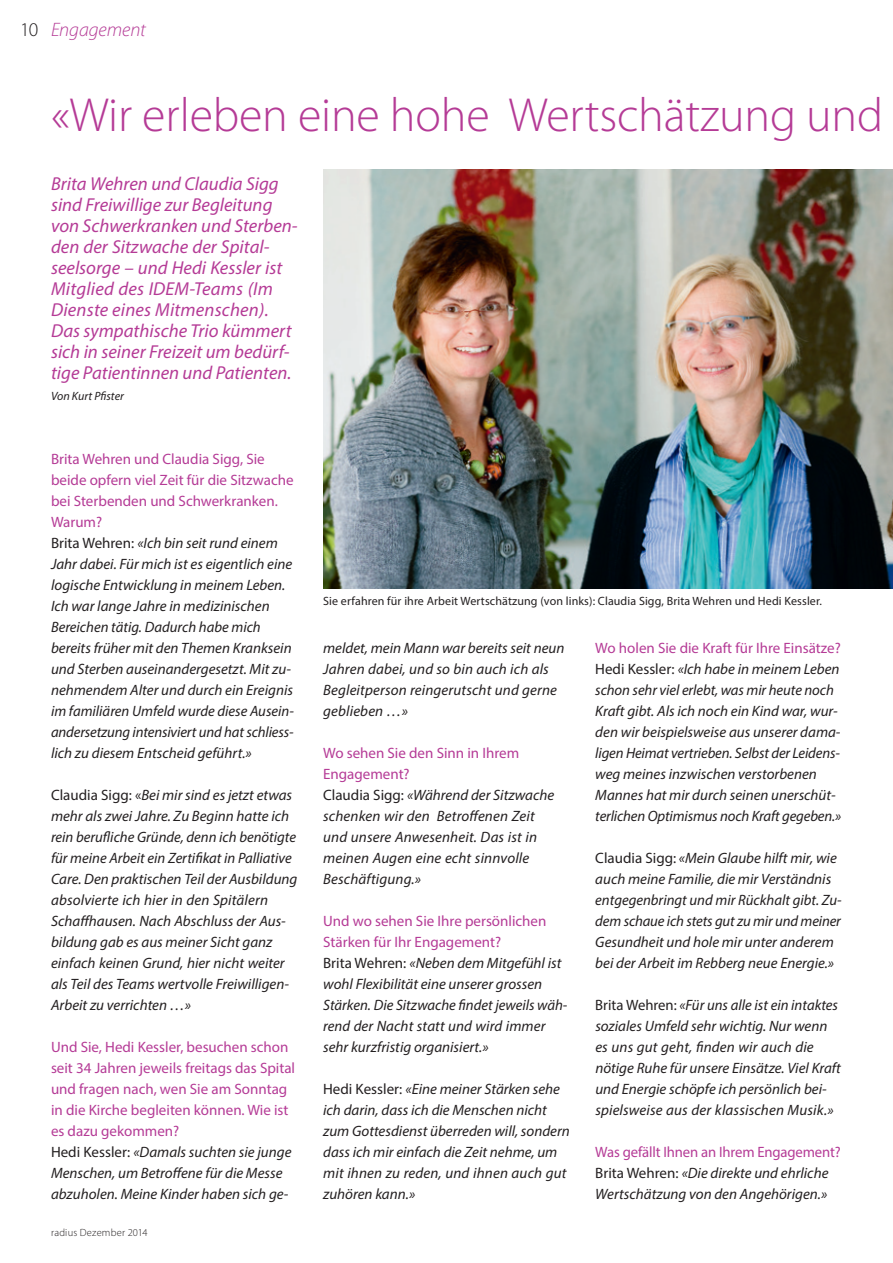
<style>
.page{position:relative;width:893px;height:1263px;background:#fff}
.page>*{position:absolute;margin:0;border:0;box-sizing:border-box;transform-origin:0 0}
.t1{font:300 48px "Myriad Pro";letter-spacing:-.005em;color:#b53b96}
.t2{font:italic 300 19.5px "Myriad Pro";letter-spacing:-.005em;color:#b53b96}
.t3{font:italic 18.75px/21px "Myriad Pro";color:#b53b96}
.t4{font:italic 15px/21px "Myriad Pro";color:#231f20}
.t5{font:15px/21px "Myriad Pro";color:#b53b96}
.t6{font:12px "Myriad Pro";letter-spacing:.01em;color:#231f20}
.t7{font:italic 12px "Myriad Pro";color:#231f20}
.t8{font:300 10.5px "Myriad Pro";letter-spacing:.02em;color:#231f20}
.s1{font-style:normal;color:#231f20}
.s2{font-style:normal;color:#b53b96}
.s3{font-style:normal}
.s4{color:#231f20}
.s5{font-style:italic;color:#231f20}
</style>
<div class="page">
<img style="left:323px;top:170px;width:570px;height:418px">
<h2 class="t2" style="left:20px;top:18px;width:127px"><span class="s1">10</span> Engagement</h2>
<h1 class="t1" style="left:51px;top:86px;width:834px">«Wir erleben eine hohe Wertschätzung und</h1>
<p class="t3" style="left:51px;top:173px;width:248px">Brita Wehren und Claudia Sigg sind Freiwillige zur Begleitung von Schwerkranken und Sterben&shy;den der Sitzwache der Spital&shy;seelsorge – und Hedi Kessler ist<br>Mitglied des IDEM-Teams (Im<br>Dienste eines Mitmenschen).<br>Das sympathische Trio kümmert sich in seiner Freizeit um bedürf&shy;tige Patientinnen und Patienten.</p>
<p class="t7" style="left:51px;top:389px;width:74px">Von Kurt Pfister</p>
<p class="t4" style="left:51px;top:448px;width:244px"><span class="s2">Brita Wehren und Claudia Sigg, Sie beide opfern viel Zeit für die Sitzwache bei Sterbenden und Schwerkranken.<br>Warum?<br></span><span class="s3">Brita Wehren:</span> «Ich bin seit rund einem Jahr dabei. Für mich ist es eigentlich eine logische Entwicklung in meinem Leben.<br>Ich war lange Jahre in medizinischen Bereichen tätig. Dadurch habe mich bereits früher mit den Themen Kranksein und Sterben auseinandergesetzt. Mit zu&shy;nehmendem Alter und durch ein Ereignis im familiären Umfeld wurde diese Ausein&shy;andersetzung intensiviert und hat schliess&shy;lich zu diesem Entscheid geführt.»</p>
<p class="t4" style="left:51px;top:784px;width:248px"><span class="s3">Claudia Sigg: «</span>Bei mir sind es jetzt etwas mehr als zwei Jahre. Zu Beginn hatte ich rein berufliche Gründe, denn ich benötigte für meine Arbeit ein Zertifikat in Palliative Care. Den praktischen Teil der Ausbildung absolvierte ich hier in den Spitälern Schaffhausen. Nach Abschluss der Aus&shy;bildung gab es aus meiner Sicht ganz einfach keinen Grund, hier nicht weiter als Teil des Teams wertvolle Freiwilligen-Arbeit zu verrichten …»</p>
<p class="t5" style="left:51px;top:1036px;width:246px">Und Sie, Hedi Kessler, besuchen schon seit 34 Jahren jeweils freitags das Spital und fragen nach, wen Sie am Sonntag in die Kirche begleiten können. Wie ist es dazu gekommen?<br><span class="s4">Hedi Kessler:</span> <span class="s5">«Damals suchten sie junge Menschen, um Betroffene für die Messe abzuholen. Meine Kinder haben sich ge-</span></p>
<p class="t8" style="left:51px;top:1226px;width:98px">radius Dezember 2014</p>
<p class="t6" style="left:323px;top:594px;width:500px">Sie erfahren für ihre Arbeit Wertschätzung (von links): Claudia Sigg, Brita Wehren und Hedi Kessler.</p>
<p class="t4" style="left:323px;top:637px;width:243px">meldet, mein Mann war bereits seit neun<br>Jahren dabei, und so bin auch ich als<br>Begleitperson reingerutscht und gerne geblieben …»</p>
<p class="t4" style="left:323px;top:742px;width:233px"><span class="s2">Wo sehen Sie den Sinn in Ihrem<br>Engagement?<br></span><span class="s3">Claudia Sigg:</span> «Während der Sitzwache schenken wir den Betroffenen Zeit und unsere Anwesenheit. Das ist in meinen Augen eine echt sinnvolle<br>Beschäftigung.»</p>
<p class="t4" style="left:323px;top:910px;width:246px"><span class="s2">Und wo sehen Sie Ihre persönlichen Stärken für Ihr Engagement?<br></span><span class="s3">Brita Wehren:</span> «Neben dem Mitgefühl ist wohl Flexibilität eine unserer grossen Stärken. Die Sitzwache findet jeweils wäh&shy;rend der Nacht statt und wird immer sehr kurzfristig organisiert.»</p>
<p class="t4" style="left:323px;top:1078px;width:248px"><span class="s3">Hedi Kessler:</span> «Eine meiner Stärken sehe ich darin, dass ich die Menschen nicht zum Gottesdienst überreden will, sondern dass ich mir einfach die Zeit nehme, um mit ihnen zu reden, und ihnen auch gut zuhören kann.»</p>
<p class="t4" style="left:595px;top:637px;width:247px"><span class="s2">Wo holen Sie die Kraft für Ihre Einsätze?<br></span><span class="s3">Hedi Kessler:</span> «Ich habe in meinem Leben schon sehr viel erlebt, was mir heute noch Kraft gibt. Als ich noch ein Kind war, wur&shy;den wir beispielsweise aus unserer dama&shy;ligen Heimat vertrieben. Selbst der Leidens&shy;weg meines inzwischen verstorbenen Mannes hat mir durch seinen unerschüt&shy;terlichen Optimismus noch Kraft gegeben.»</p>
<p class="t4" style="left:595px;top:847px;width:248px"><span class="s3">Claudia Sigg:</span> «Mein Glaube hilft mir, wie auch meine Familie, die mir Verständnis entgegenbringt und mir Rückhalt gibt. Zu&shy;dem schaue ich stets gut zu mir und meiner Gesundheit und hole mir unter anderem bei der Arbeit im Rebberg neue Energie.»</p>
<p class="t4" style="left:595px;top:994px;width:247px"><span class="s3">Brita Wehren:</span> «Für uns alle ist ein intaktes soziales Umfeld sehr wichtig. Nur wenn es uns gut geht, finden wir auch die nötige Ruhe für unsere Einsätze. Viel Kraft und Energie schöpfe ich persönlich bei&shy;spielsweise aus der klassischen Musik.»</p>
<p class="t4" style="left:595px;top:1141px;width:247px"><span class="s2">Was gefällt Ihnen an Ihrem Engagement?<br></span><span class="s3">Brita Wehren:</span> «Die direkte und ehrliche<br>Wertschätzung von den Angehörigen.»</p>
</div>
